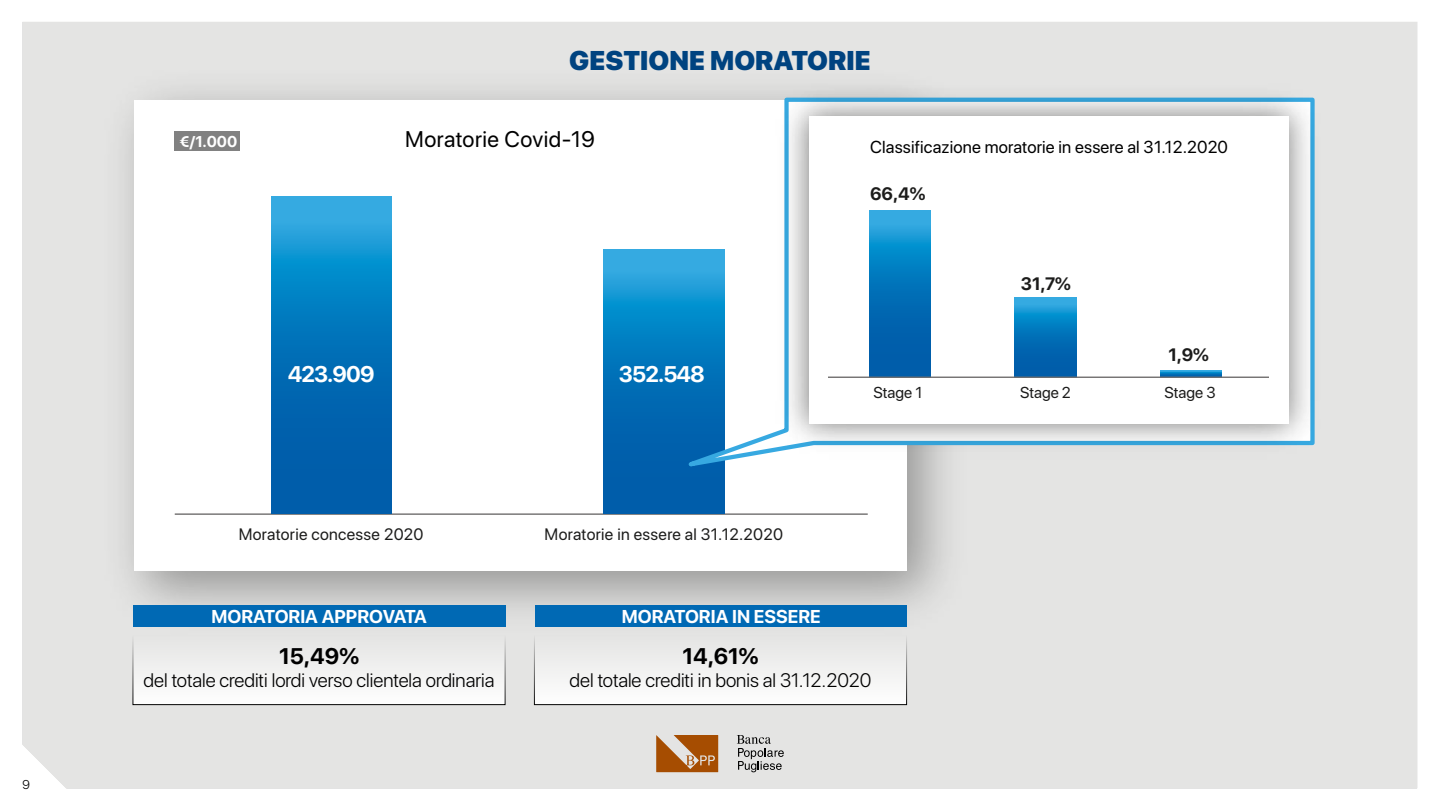
<style>
.page{position:relative;width:1440px;height:810px;background:#fff}
.page>*{position:absolute;margin:0;border:0;box-sizing:border-box;transform-origin:0 0}
.t1{font:900 27px "SF Pro Display";color:#004380}
.t2{font:22.5px "SF Pro Display";letter-spacing:.02em;color:#000}
.t3{font:700 22.5px "SF Pro Display";letter-spacing:-.04em;color:#fff}
.t4{font:700 22.5px "SF Pro Display";color:#000}
.t5{font:300 19.5px "SF Pro Display";color:#000}
.t6{font:700 18.52px "SF Pro Display";color:#fff}
.t7{font:700 17.92px "SF Pro Display";color:#1c1c1b}
.t8{font:17.25px "SF Pro Display";letter-spacing:.01em;color:#000}
.t9{font:16.5px "SF Pro Display";letter-spacing:.02em;color:#1c1c1b}
.t10{font:15.75px "SF Pro Display";color:#1c1c1b}
.t11{font:700 15.52px "SF Pro Display";color:#fff}
.t12{font:300 12.75px "SF Pro Display";color:#000}
</style>
<div class="page">
<div style="left:22px;top:22px;width:1395px;height:766px;background:#e4e4e3"></div>
<img style="left:86px;top:52px;width:899px;height:597px">
<div style="left:134px;top:100px;width:773px;height:472px;background:#fff"></div>
<hr style="left:175px;top:513px;width:693px;height:2px;background:#706e6e">
<svg style="left:604px;top:250px;width:121px;height:263px;background:#0671b8"></svg>
<svg style="left:272px;top:196px;width:119px;height:317px;background:#0877bd"></svg>
<svg style="left:643px;top:95px;width:674px;height:382px"></svg>
<div style="left:174px;top:131px;width:66px;height:20px;background:#818181"></div>
<img style="left:769px;top:77px;width:559px;height:387px">
<div style="left:809px;top:116px;width:479px;height:308px;background:#fff"></div>
<svg style="left:869px;top:210px;width:61px;height:167px;background:#0877bd"></svg>
<svg style="left:1015px;top:298px;width:61px;height:79px;background:#0878bc"></svg>
<svg style="left:1161px;top:370px;width:61px;height:7px"></svg>
<hr style="left:828px;top:377px;width:441px;height:1px;background:#706e6e">
<div style="left:133px;top:605px;width:373px;height:22px;background:#0069b4"></div>
<div style="left:536px;top:605px;width:371px;height:22px;background:#0069b4"></div>
<div style="left:133px;top:635px;width:372px;height:70px;background:#f1f1f0"></div>
<div style="left:133px;top:634px;width:373px;height:71px;border:1px solid #000"></div>
<div style="left:534px;top:635px;width:373px;height:70px;background:#f1f1f0"></div>
<div style="left:534px;top:634px;width:373px;height:71px;border:1px solid #000"></div>
<svg style="left:656px;top:735px;width:62px;height:37px;background:#b47036"></svg>
<svg style="left:737px;top:735px;width:47px;height:37px;background:#b3b3b2"></svg>
<p class="t12" style="left:22px;top:775px;width:9px">9</p>
<h1 class="t1" style="left:569px;top:41px;width:303px">GESTIONE MORATORIE</h1>
<p class="t11" style="left:179px;top:130px;width:59px">€/1.000</p>
<p class="t2" style="left:405px;top:123px;width:191px">Moratorie Covid-19</p>
<p class="t8" style="left:870px;top:134px;width:359px">Classificazione moratorie in essere al 31.12.2020</p>
<p class="t7" style="left:870px;top:181px;width:57px">66,4%</p>
<p class="t3" style="left:288px;top:358px;width:88px">423.909</p>
<p class="t3" style="left:619px;top:358px;width:87px">352.548</p>
<p class="t9" style="left:239px;top:523px;width:186px">Moratorie concesse 2020</p>
<p class="t9" style="left:545px;top:523px;width:240px">Moratorie in essere al 31.12.2020</p>
<p class="t7" style="left:1021px;top:271px;width:52px">31,7%</p>
<p class="t7" style="left:1168px;top:342px;width:42px">1,9%</p>
<p class="t10" style="left:874px;top:382px;width:50px">Stage 1</p>
<p class="t10" style="left:1020px;top:382px;width:52px">Stage 2</p>
<p class="t10" style="left:1165px;top:382px;width:53px">Stage 3</p>
<p class="t6" style="left:212px;top:603px;width:217px">MORATORIA APPROVATA</p>
<p class="t6" style="left:622px;top:603px;width:200px">MORATORIA IN ESSERE</p>
<p class="t4" style="left:279px;top:640px;width:81px">15,49%</p>
<p class="t5" style="left:144px;top:667px;width:352px">del totale crediti lordi verso clientela ordinaria</p>
<p class="t4" style="left:682px;top:640px;width:78px">14,61%</p>
<p class="t5" style="left:570px;top:667px;width:303px">del totale crediti in bonis al 31.12.2020</p>
</div>
